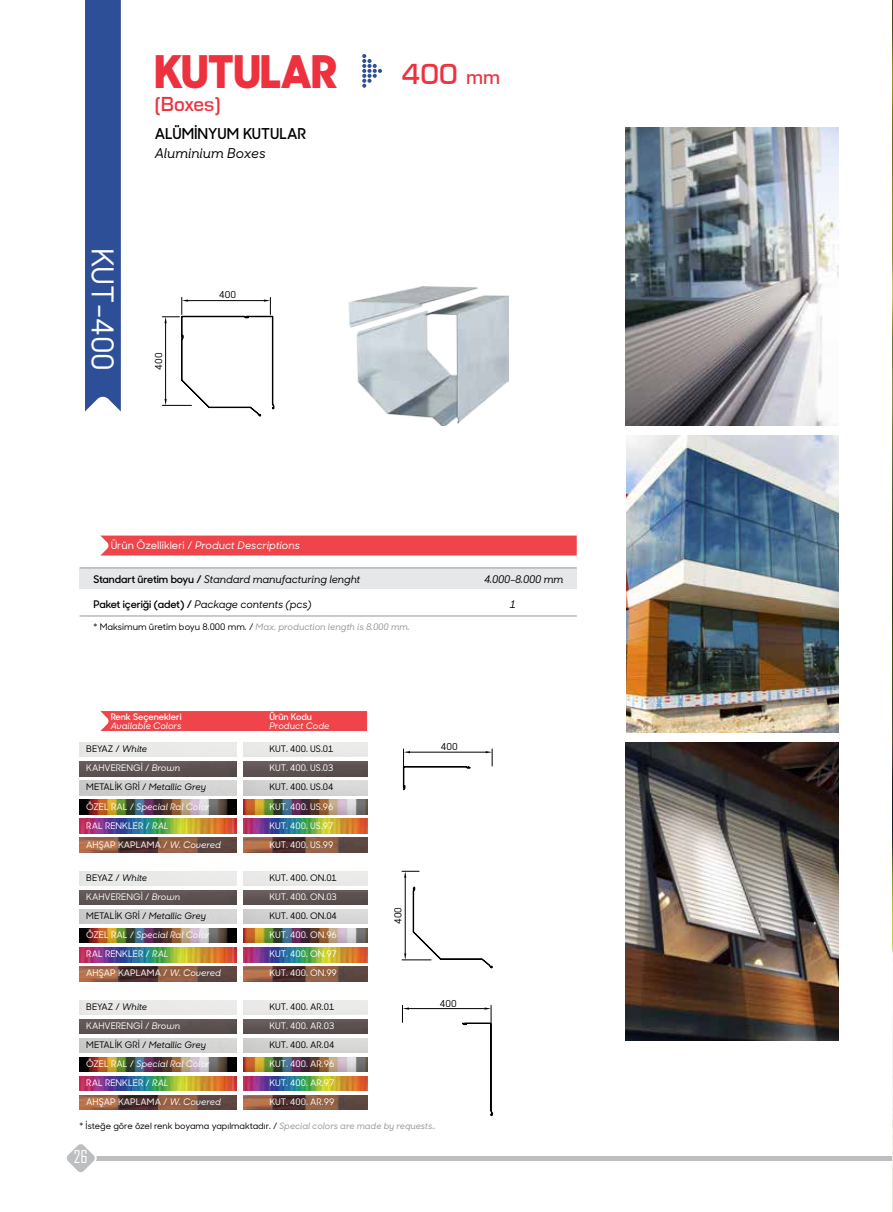
<style>
.page{position:relative;width:893px;height:1212px;background:#fff}
.page>*{position:absolute;margin:0;border:0;box-sizing:border-box;transform-origin:0 0}
.t1{font:800 45px "Sharp Sans No 1";color:#ee313f}
.t2{font:500 30px "Sharp Sans No 1";color:#fff}
.t3{font:500 30px "Eurostile T";color:#ee313f}
.t4{font:500 21px "Eurostile T";letter-spacing:-.005em;color:#ee313f}
.t5{font:16.8px "Agency FB";color:#fff}
.t6{font:600 15px "Sharp Sans No 1";color:#000}
.t7{font:italic 500 13.5px "Sharp Sans No 1";color:#000}
.t8{font:italic 500 10.5px "Sharp Sans No 1";letter-spacing:-.01em;color:#000}
.t9{font:italic 500 10.5px "Sharp Sans No 1";color:#fff}
.t10{font:500 9.6px "Sharp Sans No 1";color:#000}
.t11{font:500 9px "Sharp Sans No 1";color:#fff}
.t12{font:500 9px "Sharp Sans No 1";color:#000}
.t13{font:italic 500 9px "Sharp Sans No 1";color:#fff}
.t14{font:italic 500 9px "Sharp Sans No 1";color:#000}
.t15{font:italic 500 9px "Sharp Sans No 1";color:#939598}
.t16{font:600 9px "Sharp Sans No 1";color:#fff}
.t17{font:500 8.7px "Sharp Sans No 1";color:#000}
.s1{font-size:21px}
.s2{font-style:normal}
.s3{font-weight:600;font-style:normal}
.s4{font-style:normal;color:#000}
.s5{font-style:italic}
.s6{font-style:italic;color:#939598}
</style>
<div class="page">
<hr style="left:74px;top:1156px;width:819px;height:4px;background:#bcbec0">
<svg style="left:66px;top:1144px;width:33px;height:29px"></svg>
<div style="left:85px;top:0;width:36px;height:411px;background:#2c4f98"></div>
<svg style="left:362px;top:54px;width:20px;height:34px"></svg>
<img style="left:626px;top:435px;width:213px;height:298px">
<img style="left:626px;top:128px;width:212px;height:297px">
<img style="left:349px;top:286px;width:159px;height:139px">
<svg style="left:162px;top:297px;width:112px;height:120px"></svg>
<img style="left:80px;top:890px;width:157px;height:15px">
<img style="left:244px;top:890px;width:123px;height:15px">
<img style="left:80px;top:947px;width:157px;height:15px">
<img style="left:244px;top:947px;width:123px;height:15px">
<img style="left:80px;top:966px;width:157px;height:15px">
<img style="left:244px;top:966px;width:123px;height:15px">
<img style="left:80px;top:928px;width:157px;height:15px">
<img style="left:244px;top:928px;width:123px;height:15px">
<img style="left:80px;top:761px;width:157px;height:15px">
<img style="left:244px;top:761px;width:123px;height:15px">
<img style="left:80px;top:819px;width:157px;height:14px">
<img style="left:244px;top:819px;width:123px;height:14px">
<img style="left:80px;top:838px;width:157px;height:14px">
<img style="left:244px;top:838px;width:123px;height:14px">
<img style="left:80px;top:800px;width:157px;height:14px">
<img style="left:244px;top:800px;width:123px;height:14px">
<img style="left:80px;top:1019px;width:157px;height:15px">
<img style="left:244px;top:1019px;width:123px;height:15px">
<img style="left:80px;top:1076px;width:157px;height:15px">
<img style="left:244px;top:1076px;width:123px;height:15px">
<img style="left:80px;top:1095px;width:157px;height:15px">
<img style="left:244px;top:1095px;width:123px;height:15px">
<img style="left:80px;top:1057px;width:157px;height:15px">
<img style="left:244px;top:1057px;width:123px;height:15px">
<hr style="left:410px;top:752px;width:76px;height:1px;background:#000">
<svg style="left:486px;top:749px;width:7px;height:17px"></svg>
<svg style="left:403px;top:749px;width:68px;height:42px"></svg>
<hr style="left:405px;top:878px;width:1px;height:75px;background:#000">
<svg style="left:402px;top:871px;width:17px;height:7px"></svg>
<svg style="left:402px;top:887px;width:91px;height:82px"></svg>
<hr style="left:409px;top:1008px;width:76px;height:1px;background:#000">
<svg style="left:402px;top:1005px;width:7px;height:17px"></svg>
<svg style="left:462px;top:1005px;width:31px;height:111px"></svg>
<div style="left:100px;top:711px;width:267px;height:20px;background:#ef454a"></div>
<div style="left:100px;top:535px;width:477px;height:20px;background:#ef454a"></div>
<div style="left:80px;top:568px;width:497px;height:20px;background:#e6e7e8"></div>
<hr style="left:80px;top:568px;width:497px;height:1px;background:#939598">
<hr style="left:80px;top:616px;width:497px;height:1px;background:#939598">
<img style="left:892px;top:0;width:1px;height:1212px">
<img style="left:626px;top:743px;width:213px;height:297px">
<h1 class="t1" style="left:155px;top:38px;width:184px">KUTULAR</h1>
<h2 class="t3" style="left:402px;top:57px;width:100px">400 <span class="s1">mm</span></h2>
<h3 class="t4" style="left:155px;top:92px;width:67px">(Boxes)</h3>
<h2 class="t2" style="left:124px;top:248px;width:125px;rotate:90deg">KUT-400</h2>
<h3 class="t6" style="left:155px;top:122px;width:153px">ALÜMİNYUM KUTULAR</h3>
<h3 class="t7" style="left:155px;top:144px;width:112px">Aluminium Boxes</h3>
<p class="t10" style="left:152px;top:369px;width:18px;rotate:-90deg">400</p>
<p class="t10" style="left:219px;top:287px;width:18px">400</p>
<p class="t9" style="left:111px;top:537px;width:191px"><span class="s2">Ürün Özellikleri /</span> Product Descriptions</p>
<p class="t8" style="left:94px;top:571px;width:268px"><span class="s3">Standart üretim boyu /</span> Standard manufacturing lenght</p>
<p class="t8" style="left:484px;top:571px;width:81px">4.000-8.000 mm</p>
<p class="t8" style="left:94px;top:596px;width:220px"><span class="s3">Paket içeriği (adet) /</span> Package contents (pcs)</p>
<p class="t8" style="left:510px;top:596px;width:8px">1</p>
<p class="t15" style="left:94px;top:620px;width:318px"><span class="s4">* Maksimum üretim boyu 8.000 mm. /</span> Max. production length is 8.000 mm.</p>
<p class="t16" style="left:111px;top:710px;width:72px">Renk Seçenekleri</p>
<p class="t13" style="left:111px;top:719px;width:72px">Available Colors</p>
<p class="t16" style="left:269px;top:710px;width:44px">Ürün Kodu</p>
<p class="t13" style="left:269px;top:719px;width:62px">Product Code</p>
<p class="t12" style="left:86px;top:743px;width:62px">BEYAZ / <span class="s5">White</span></p>
<p class="t12" style="left:269px;top:743px;width:66px">KUT. 400. US.01</p>
<p class="t14" style="left:86px;top:781px;width:121px"><span class="s2">METALİK GRİ /</span> Metallic Grey</p>
<p class="t12" style="left:269px;top:781px;width:66px">KUT. 400. US.04</p>
<p class="t11" style="left:86px;top:762px;width:95px">KAHVERENGİ / <span class="s5">Brown</span></p>
<p class="t11" style="left:269px;top:762px;width:66px">KUT. 400. US.03</p>
<p class="t13" style="left:86px;top:800px;width:125px"><span class="s2">ÖZEL RAL /</span> Special Ral Color</p>
<p class="t11" style="left:269px;top:800px;width:66px">KUT. 400. US.96</p>
<p class="t11" style="left:86px;top:819px;width:84px">RAL RENKLER / <span class="s5">RAL</span></p>
<p class="t11" style="left:269px;top:819px;width:66px">KUT. 400. US.97</p>
<p class="t11" style="left:86px;top:838px;width:136px">AHŞAP KAPLAMA / <span class="s5">W. Covered</span></p>
<p class="t11" style="left:269px;top:838px;width:66px">KUT. 400. US.99</p>
<p class="t12" style="left:86px;top:871px;width:62px">BEYAZ / <span class="s5">White</span></p>
<p class="t12" style="left:269px;top:871px;width:69px">KUT. 400. ON.01</p>
<p class="t14" style="left:86px;top:909px;width:121px"><span class="s2">METALİK GRİ /</span> Metallic Grey</p>
<p class="t12" style="left:269px;top:909px;width:69px">KUT. 400. ON.04</p>
<p class="t11" style="left:86px;top:890px;width:95px">KAHVERENGİ / <span class="s5">Brown</span></p>
<p class="t11" style="left:269px;top:890px;width:69px">KUT. 400. ON.03</p>
<p class="t13" style="left:86px;top:928px;width:125px"><span class="s2">ÖZEL RAL /</span> Special Ral Color</p>
<p class="t11" style="left:269px;top:928px;width:69px">KUT. 400. ON.96</p>
<p class="t11" style="left:86px;top:948px;width:84px">RAL RENKLER / <span class="s5">RAL</span></p>
<p class="t11" style="left:269px;top:948px;width:69px">KUT. 400. ON.97</p>
<p class="t11" style="left:86px;top:967px;width:136px">AHŞAP KAPLAMA / <span class="s5">W. Covered</span></p>
<p class="t11" style="left:269px;top:967px;width:69px">KUT. 400. ON.99</p>
<p class="t12" style="left:86px;top:1000px;width:62px">BEYAZ / <span class="s5">White</span></p>
<p class="t12" style="left:269px;top:1000px;width:66px">KUT. 400. AR.01</p>
<p class="t14" style="left:86px;top:1038px;width:121px"><span class="s2">METALİK GRİ /</span> Metallic Grey</p>
<p class="t12" style="left:269px;top:1038px;width:66px">KUT. 400. AR.04</p>
<p class="t11" style="left:86px;top:1019px;width:95px">KAHVERENGİ / <span class="s5">Brown</span></p>
<p class="t11" style="left:269px;top:1019px;width:66px">KUT. 400. AR.03</p>
<p class="t13" style="left:86px;top:1057px;width:125px"><span class="s2">ÖZEL RAL /</span> Special Ral Color</p>
<p class="t11" style="left:269px;top:1057px;width:66px">KUT. 400. AR.96</p>
<p class="t11" style="left:86px;top:1076px;width:84px">RAL RENKLER / <span class="s5">RAL</span></p>
<p class="t11" style="left:269px;top:1076px;width:66px">KUT. 400. AR.97</p>
<p class="t11" style="left:86px;top:1095px;width:136px">AHŞAP KAPLAMA / <span class="s5">W. Covered</span></p>
<p class="t11" style="left:269px;top:1095px;width:66px">KUT. 400. AR.99</p>
<p class="t10" style="left:441px;top:740px;width:18px">400</p>
<p class="t10" style="left:391px;top:924px;width:18px;rotate:-90deg">400</p>
<p class="t10" style="left:440px;top:996px;width:18px">400</p>
<p class="t17" style="left:80px;top:1119px;width:358px">* İsteğe göre özel renk boyama yapılmaktadır. / <span class="s6">Special colors are made by requests..</span></p>
<h3 class="t5" style="left:74px;top:1147px;width:15px">26</h3>
</div>
